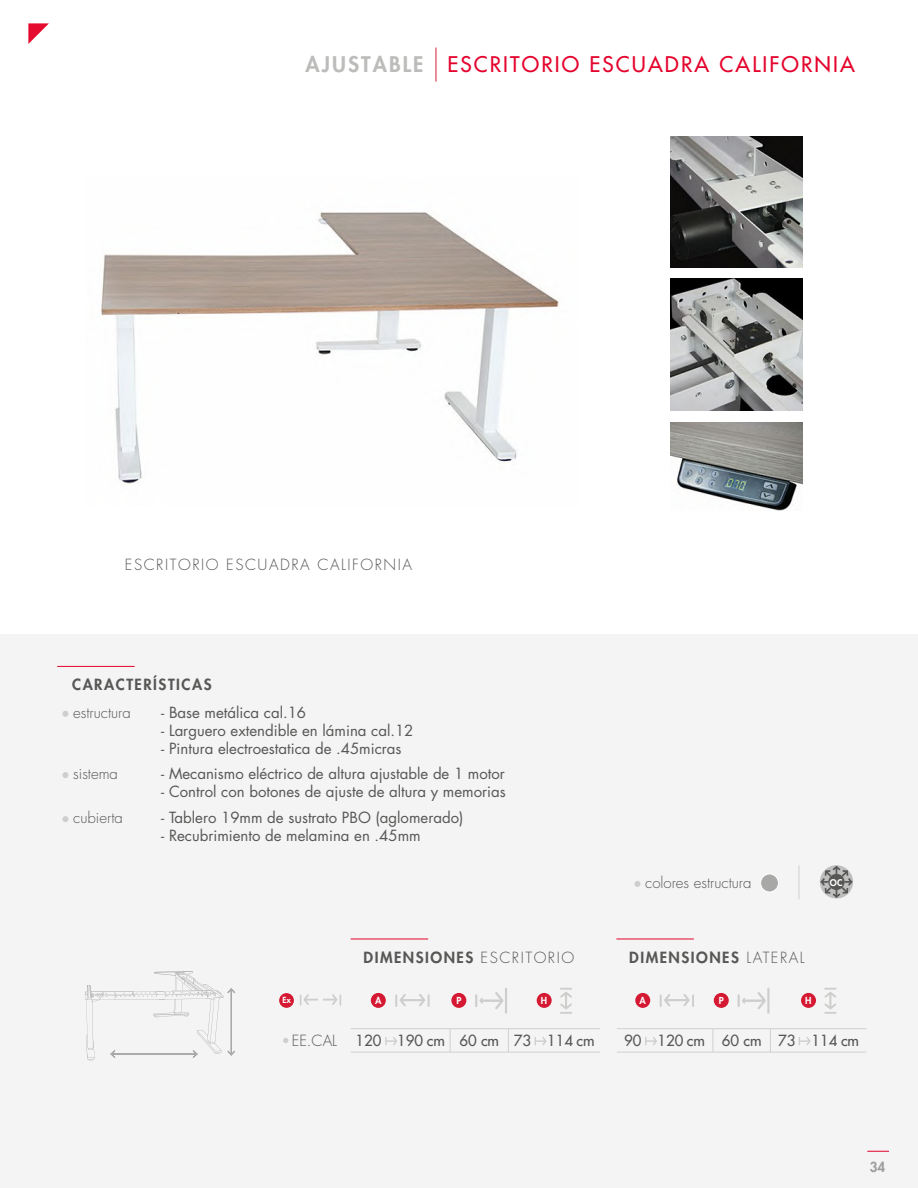
<style>
.page{position:relative;width:918px;height:1188px;background:#fff}
.page>*{position:absolute;margin:0;border:0;box-sizing:border-box;transform-origin:0 0}
.t1{font:500 21px "Futura Std";letter-spacing:.1em;color:#e4032c}
.t2{font:15px "Futura Std";color:#575756}
.t3{font:800 15px "Futura Std";letter-spacing:.1em;color:#575756}
.t4{font:300 15px "Futura Std";color:#575756}
.t5{font:500 15px "Futura Std";color:#575756}
.t6{font:300 15px "Futura Std";letter-spacing:.1em;color:#575756}
.t7{font:800 13.5px "Futura Std";color:#9d9d9c}
.t8{font:800 9.45px "Futura Std";color:#fff}
.t9{font:800 9px "Futura Std";color:#fff}
.t10{font:800 8.25px "Futura Std";color:#fff}
.s1{font-weight:800;color:#bcbcbb}
.s2{font-weight:300}
</style>
<div class="page">
<div style="left:0;top:635px;width:918px;height:553px;background:#f4f4f4"></div>
<hr style="left:436px;top:48px;width:1px;height:34px;background:#d61c34">
<svg style="left:634px;top:881px;width:6px;height:6px"></svg>
<svg style="left:820px;top:865px;width:33px;height:34px"></svg>
<svg style="left:821px;top:866px;width:31px;height:32px"></svg>
<div style="left:761px;top:874px;width:17px;height:18px;background:#a8a8a7;border-radius:50%"></div>
<div style="left:761px;top:874px;width:18px;height:18px;border:1px solid #fff;border-radius:50%"></div>
<hr style="left:799px;top:866px;width:1px;height:33px;background:#d0d0d0">
<hr style="left:616px;top:939px;width:78px;height:1px;background:#e4032c">
<hr style="left:617px;top:1028px;width:249px;height:1px;background:#d0d0d0">
<hr style="left:617px;top:1052px;width:249px;height:1px;background:#d0d0d0">
<hr style="left:351px;top:939px;width:77px;height:1px;background:#e4032c">
<hr style="left:351px;top:1028px;width:249px;height:1px;background:#d0d0d0">
<hr style="left:351px;top:1052px;width:249px;height:1px;background:#d0d0d0">
<svg style="left:450px;top:1029px;width:1px;height:23px"></svg>
<svg style="left:508px;top:1029px;width:1px;height:23px"></svg>
<div style="left:451px;top:993px;width:15px;height:15px;background:#d51933;border-radius:50%"></div>
<hr style="left:505px;top:988px;width:2px;height:26px;background:#cecece">
<svg style="left:475px;top:992px;width:28px;height:17px"></svg>
<svg style="left:283px;top:1038px;width:5px;height:5px"></svg>
<svg style="left:300px;top:994px;width:41px;height:12px"></svg>
<div style="left:279px;top:993px;width:15px;height:15px;background:#d51933;border-radius:50%"></div>
<div style="left:537px;top:993px;width:15px;height:15px;background:#d51933;border-radius:50%"></div>
<svg style="left:560px;top:988px;width:12px;height:26px"></svg>
<svg style="left:535px;top:1037px;width:12px;height:8px"></svg>
<div style="left:371px;top:993px;width:15px;height:15px;background:#d51933;border-radius:50%"></div>
<svg style="left:395px;top:994px;width:35px;height:13px"></svg>
<svg style="left:385px;top:1037px;width:12px;height:8px"></svg>
<svg style="left:713px;top:1029px;width:1px;height:23px"></svg>
<svg style="left:770px;top:1029px;width:1px;height:23px"></svg>
<div style="left:714px;top:993px;width:15px;height:15px;background:#d51933;border-radius:50%"></div>
<hr style="left:767px;top:988px;width:3px;height:26px;background:#cecece">
<svg style="left:738px;top:992px;width:28px;height:17px"></svg>
<div style="left:635px;top:993px;width:15px;height:15px;background:#d51933;border-radius:50%"></div>
<svg style="left:660px;top:994px;width:34px;height:13px"></svg>
<div style="left:801px;top:993px;width:15px;height:15px;background:#d51933;border-radius:50%"></div>
<svg style="left:824px;top:988px;width:12px;height:26px"></svg>
<svg style="left:799px;top:1037px;width:12px;height:8px"></svg>
<svg style="left:645px;top:1037px;width:12px;height:8px"></svg>
<hr style="left:57px;top:666px;width:78px;height:1px;background:#e4032c">
<svg style="left:62px;top:711px;width:6px;height:6px"></svg>
<svg style="left:62px;top:772px;width:6px;height:6px"></svg>
<svg style="left:62px;top:816px;width:6px;height:6px"></svg>
<svg style="left:867px;top:1151px;width:22px;height:1px"></svg>
<img style="left:100px;top:212px;width:459px;height:273px">
<img style="left:670px;top:136px;width:132px;height:132px">
<img style="left:670px;top:279px;width:132px;height:131px">
<img style="left:670px;top:422px;width:132px;height:88px">
<svg style="left:28px;top:23px;width:21px;height:21px"></svg>
<svg style="left:85px;top:971px;width:150px;height:89px"></svg>
<h1 class="t1" style="left:306px;top:51px;width:551px"><span class="s1">AJUSTABLE</span> ESCRITORIO ESCUADRA CALIFORNIA</h1>
<p class="t6" style="left:125px;top:556px;width:288px">ESCRITORIO ESCUADRA CALIFORNIA</p>
<p class="t3" style="left:72px;top:675px;width:141px">CARACTERÍSTICAS</p>
<p class="t4" style="left:73px;top:703px;width:59px">estructura</p>
<p class="t2" style="left:161px;top:702px;width:146px">- Base metálica cal.16</p>
<p class="t2" style="left:161px;top:720px;width:254px">- Larguero extendible en lámina cal.12</p>
<p class="t2" style="left:161px;top:738px;width:242px">- Pintura electroestatica de .45micras</p>
<p class="t2" style="left:161px;top:764px;width:345px">- Mecanismo eléctrico de altura ajustable de 1 motor</p>
<p class="t2" style="left:161px;top:782px;width:346px">- Control con botones de ajuste de altura y memorias</p>
<p class="t4" style="left:73px;top:765px;width:46px">sistema</p>
<p class="t4" style="left:73px;top:809px;width:51px">cubierta</p>
<p class="t2" style="left:161px;top:808px;width:304px">- Tablero 19mm de sustrato PBO (aglomerado)</p>
<p class="t2" style="left:161px;top:826px;width:261px">- Recubrimiento de melamina en .45mm</p>
<p class="t3" style="left:364px;top:948px;width:212px">DIMENSIONES <span class="s2">ESCRITORIO</span></p>
<p class="t4" style="left:645px;top:873px;width:108px">colores estructura</p>
<p class="t9" style="left:830px;top:877px;width:14px">OC</p>
<p class="t3" style="left:629px;top:948px;width:177px">DIMENSIONES <span class="s2">LATERAL</span></p>
<p class="t8" style="left:375px;top:994px;width:8px">A</p>
<p class="t5" style="left:355px;top:1031px;width:91px">120 190 cm</p>
<p class="t5" style="left:722px;top:1031px;width:41px">60 cm</p>
<p class="t8" style="left:640px;top:994px;width:8px">A</p>
<p class="t8" style="left:719px;top:995px;width:6px">P</p>
<p class="t8" style="left:805px;top:995px;width:8px">H</p>
<p class="t5" style="left:624px;top:1031px;width:82px">90 120 cm</p>
<p class="t5" style="left:778px;top:1031px;width:82px">73 114 cm</p>
<p class="t10" style="left:282px;top:995px;width:10px">Ex</p>
<p class="t8" style="left:456px;top:995px;width:6px">P</p>
<p class="t8" style="left:541px;top:995px;width:8px">H</p>
<p class="t5" style="left:514px;top:1031px;width:82px">73 114 cm</p>
<p class="t4" style="left:292px;top:1031px;width:47px">EE.CAL</p>
<p class="t5" style="left:459px;top:1031px;width:41px">60 cm</p>
<p class="t7" style="left:870px;top:1159px;width:17px">34</p>
</div>
